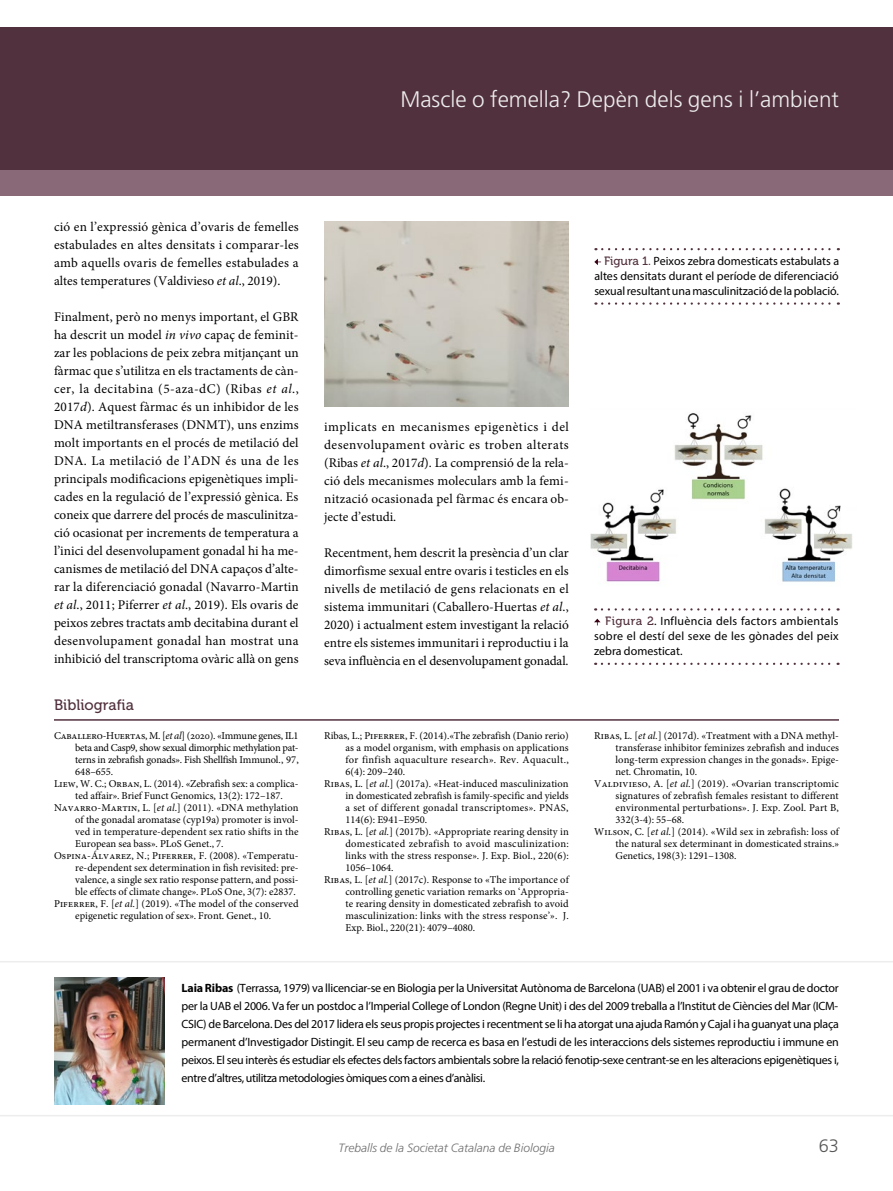
<style>
.page{position:relative;width:893px;height:1191px;background:#fff}
.page>*{position:absolute;margin:0;border:0;box-sizing:border-box;transform-origin:0 0}
.t1{font:300 22.5px "Frutiger LT Std";color:#ededed}
.t2{font:300 18px "Frutiger LT Std";color:#575756}
.t3{font:15px "Museo 500";color:#52313e}
.t4{font:13.35px/18px "Minion Pro";letter-spacing:.005em;color:#000;text-align:justify}
.t5{font:12px/18px "Myriad Pro";letter-spacing:-.01em;color:#000;text-align:justify}
.t6{font:italic 300 12px "Frutiger LT Std";color:#706f6f}
.t7{font:10.5px "Minion Pro";color:#000}
.t8{font:10.5px "Minion Pro";letter-spacing:-.02em;color:#000}
.t9{font:10.5px "Minion Pro";letter-spacing:-.03em;color:#000}
.s1{font-style:italic}
.s2{font-family:"Museo 500";color:#52313e}
.s3{font-weight:700}
</style>
<div class="page">
<div style="left:0;top:27px;width:893px;height:143px;background:#52313e"></div>
<div style="left:0;top:170px;width:893px;height:26px;background:#896978"></div>
<hr style="left:0;top:1115px;width:893px;height:1px;background:#ededed">
<svg style="left:602px;top:608px;width:237px;height:2px"></svg>
<svg style="left:602px;top:662px;width:237px;height:3px"></svg>
<svg style="left:594px;top:618px;width:7px;height:7px"></svg>
<hr style="left:54px;top:719px;width:785px;height:1px;background:#52313e">
<hr style="left:0;top:961px;width:893px;height:1px;background:#ededed">
<img style="left:54px;top:977px;width:111px;height:127px">
<img style="left:324px;top:221px;width:245px;height:185px">
<img style="left:590px;top:413px;width:263px;height:169px">
<svg style="left:602px;top:248px;width:237px;height:2px"></svg>
<svg style="left:602px;top:302px;width:237px;height:3px"></svg>
<svg style="left:594px;top:259px;width:7px;height:6px"></svg>
<h1 class="t1" style="left:400px;top:86px;width:440px">Mascle o femella? Depèn dels gens i l’ambient</h1>
<p class="t4" style="left:54px;top:218px;width:246px">ció en l’expressió gènica d’ovaris de femelles estabulades en altes densitats i comparar-les amb aquells ovaris de femelles estabulades a altes temperatures (Valdivieso <span class="s1">et al</span>., 2019).</p>
<p class="t4" style="left:54px;top:308px;width:246px">Finalment, però no menys important, el GBR ha descrit un model <span class="s1">in vivo</span> capaç de feminit&shy;zar les poblacions de peix zebra mitjançant un fàrmac que s’utilitza en els tractaments de càn&shy;cer, la decitabina (5-aza-dC) (Ribas <span class="s1">et al</span>., 2017<span class="s1">d</span>). Aquest fàrmac és un inhibidor de les DNA metiltransferases (DNMT), uns enzims molt importants en el procés de metilació del DNA. La metilació de l’ADN és una de les principals modificacions epigenètiques impli&shy;cades en la regulació de l’expressió gènica. Es coneix que darrere del procés de masculinitza&shy;ció ocasionat per increments de temperatura a l’inici del desenvolupament gonadal hi ha me&shy;canismes de metilació del DNA capaços d’alte&shy;rar la diferenciació gonadal (Navarro-Martin <span class="s1">et al</span>., 2011; Piferrer <span class="s1">et al</span>., 2019). Els ovaris de peixos zebres tractats amb decitabina durant el desenvolupament gonadal han mostrat una inhibició del transcriptoma ovàric allà on gens</p>
<h3 class="t3" style="left:54px;top:696px;width:81px">Bibliografia</h3>
<p class="t8" style="left:54px;top:728px;width:246px">Caballero-Huertas, M. [<span class="s1">et al</span>] (2020). «Immune genes, IL1</p>
<p class="t9" style="left:75px;top:740px;width:225px">beta and Casp9, show sexual dimorphic methylation pat-</p>
<p class="t8" style="left:75px;top:752px;width:225px">terns in zebrafish gonads». Fish Shellfish Immunol., 97,</p>
<p class="t7" style="left:75px;top:764px;width:40px">648–655.</p>
<p class="t7" style="left:54px;top:776px;width:246px">Liew, W. C.; Orban, L. (2014). «Zebrafish sex: a complica-</p>
<p class="t7" style="left:75px;top:788px;width:209px">ted affair». Brief Funct Genomics, 13(2): 172–187.</p>
<p class="t7" style="left:54px;top:800px;width:246px">Navarro-Martin, L. [<span class="s1">et al</span>.] (2011). «DNA methylation</p>
<p class="t7" style="left:75px;top:812px;width:225px">of the gonadal aromatase (cyp19a) promoter is invol-</p>
<p class="t7" style="left:75px;top:824px;width:225px">ved in temperature-dependent sex ratio shifts in the</p>
<p class="t7" style="left:75px;top:836px;width:150px">European sea bass». PLoS Genet., 7.</p>
<p class="t7" style="left:54px;top:848px;width:246px">Ospina-Álvarez, N.; Piferrer, F. (2008). «Temperatu-</p>
<p class="t7" style="left:75px;top:860px;width:225px">re-dependent sex determination in fish revisited: pre-</p>
<p class="t7" style="left:75px;top:872px;width:225px">valence, a single sex ratio response pattern, and possi-</p>
<p class="t7" style="left:75px;top:884px;width:222px">ble effects of climate change». PLoS One, 3(7): e2837.</p>
<p class="t7" style="left:54px;top:896px;width:246px">Piferrer, F. [<span class="s1">et al.</span>] (2019). «The model of the conserved</p>
<p class="t7" style="left:75px;top:908px;width:197px">epigenetic regulation of sex». Front. Genet., 10.</p>
<p class="t5" style="left:594px;top:253px;width:246px;line-height:15px;text-indent:10px"><span class="s2">Figura 1.</span> Peixos zebra domesticats estabulats a altes densitats durant el període de diferenciació sexual resultant una masculinització de la població.</p>
<p class="t4" style="left:324px;top:417px;width:246px">implicats en mecanismes epigenètics i del desenvolupament ovàric es troben alterats (Ribas <span class="s1">et al</span>., 2017<span class="s1">d</span>). La comprensió de la rela&shy;ció dels mecanismes moleculars amb la femi&shy;nització ocasionada pel fàrmac és encara ob&shy;jecte d’estudi.</p>
<p class="t4" style="left:324px;top:543px;width:246px">Recentment, hem descrit la presència d’un clar dimorfisme sexual entre ovaris i testicles en els nivells de metilació de gens relacionats en el sistema immunitari (Caballero-Huertas <span class="s1">et al</span>., 2020) i actualment estem investigant la relació entre els sistemes immunitari i reproductiu i la seva influència en el desenvolupament gonadal.</p>
<p class="t5" style="left:594px;top:614px;width:246px;line-height:15px;text-indent:11px"><span class="s2">Figura 2</span>. Influència dels factors ambientals sobre el destí del sexe de les gònades del peix zebra domesticat.</p>
<p class="t7" style="left:324px;top:728px;width:246px">Ribas, L.; Piferrer, F. (2014).«The zebrafish (Danio rerio)</p>
<p class="t7" style="left:345px;top:740px;width:225px">as a model organism, with emphasis on applications</p>
<p class="t7" style="left:345px;top:752px;width:225px">for finfish aquaculture research». Rev. Aquacult.,</p>
<p class="t7" style="left:345px;top:764px;width:61px">6(4): 209–240.</p>
<p class="t7" style="left:324px;top:776px;width:246px">Ribas, L. [<span class="s1">et al.</span>] (2017a). «Heat-induced masculinization</p>
<p class="t7" style="left:345px;top:788px;width:225px">in domesticated zebrafish is family-specific and yields</p>
<p class="t7" style="left:345px;top:800px;width:225px">a set of different gonadal transcriptomes». PNAS,</p>
<p class="t7" style="left:345px;top:812px;width:83px">114(6): E941–E950.</p>
<p class="t7" style="left:324px;top:824px;width:246px">Ribas, L. [<span class="s1">et al.</span>] (2017b). «Appropriate rearing density in</p>
<p class="t7" style="left:345px;top:836px;width:225px">domesticated zebrafish to avoid masculinization:</p>
<p class="t7" style="left:345px;top:848px;width:225px">links with the stress response». J. Exp. Biol., 220(6):</p>
<p class="t7" style="left:345px;top:860px;width:50px">1056–1064.</p>
<p class="t7" style="left:324px;top:872px;width:247px">Ribas, L. [<span class="s1">et al.</span>] (2017c). Response to «The importance of</p>
<p class="t7" style="left:345px;top:884px;width:225px">controlling genetic variation remarks on ‘Appropria-</p>
<p class="t7" style="left:345px;top:896px;width:225px">te rearing density in domesticated zebrafish to avoid</p>
<p class="t7" style="left:345px;top:908px;width:225px">masculinization: links with the stress response’». J.</p>
<p class="t7" style="left:345px;top:920px;width:131px">Exp. Biol., 220(21): 4079–4080.</p>
<p class="t7" style="left:594px;top:728px;width:246px">Ribas, L. [<span class="s1">et al.</span>] (2017d). «Treatment with a DNA methyl-</p>
<p class="t7" style="left:616px;top:740px;width:225px">transferase inhibitor feminizes zebrafish and induces</p>
<p class="t7" style="left:616px;top:752px;width:225px">long-term expression changes in the gonads». Epige-</p>
<p class="t7" style="left:616px;top:764px;width:83px">net. Chromatin, 10.</p>
<p class="t7" style="left:594px;top:776px;width:246px">Valdivieso, A. [<span class="s1">et al.</span>] (2019). «Ovarian transcriptomic</p>
<p class="t7" style="left:616px;top:788px;width:225px">signatures of zebrafish females resistant to different</p>
<p class="t7" style="left:616px;top:800px;width:225px">environmental perturbations». J. Exp. Zool. Part B,</p>
<p class="t7" style="left:616px;top:812px;width:70px">332(3-4): 55–68.</p>
<p class="t7" style="left:594px;top:824px;width:247px">Wilson, C. [<span class="s1">et al.</span>] (2014). «Wild sex in zebrafish: loss of</p>
<p class="t7" style="left:616px;top:836px;width:225px">the natural sex determinant in domesticated strains.»</p>
<p class="t7" style="left:616px;top:848px;width:123px">Genetics, 198(3): 1291–1308.</p>
<p class="t5" style="left:182px;top:978px;width:659px"><span class="s3">Laia Ribas</span> (Terrassa, 1979) va llicenciar-se en Biologia per la Universitat Autònoma de Barcelona (UAB) el 2001 i va obtenir el grau de doctor per la UAB el 2006. Va fer un postdoc a l’Imperial College of London (Regne Unit) i des del 2009 treballa a l’Institut de Ciències del Mar (ICM-CSIC) de Barcelona. Des del 2017 lidera els seus propis projectes i recentment se li ha atorgat una ajuda Ramón y Cajal i ha guanyat una plaça permanent d’Investigador Distingit. El seu camp de recerca es basa en l’estudi de les interaccions dels sistemes reproductiu i immune en peixos. El seu interès és estudiar els efectes dels factors ambientals sobre la relació fenotip-sexe centrant-se en les alteracions epigenètiques i, entre d’altres, utilitza metodologies òmiques com a eines d’anàlisi.</p>
<p class="t6" style="left:338px;top:1141px;width:218px">Treballs de la Societat Catalana de Biologia</p>
<h2 class="t2" style="left:819px;top:1136px;width:22px">63</h2>
</div>
